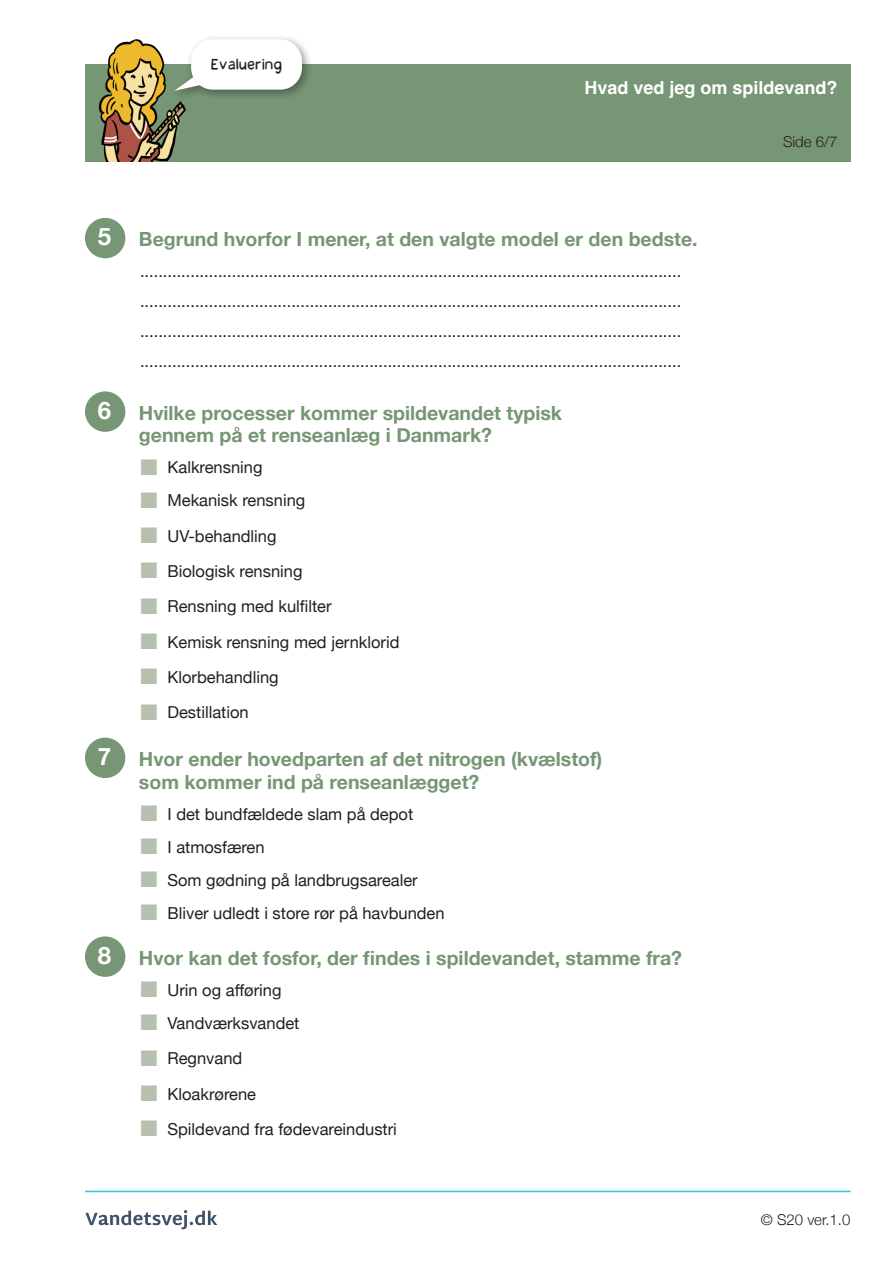
<style>
.page{position:relative;width:893px;height:1263px;background:#fff}
.page>*{position:absolute;margin:0;border:0;box-sizing:border-box;transform-origin:0 0}
.t1{font:700 24px "Helvetica Neue";color:#fff}
.t2{font:700 19.5px/22.5px "Helvetica Neue";color:#769675}
.t3{font:700 18px "Helvetica";color:#fff}
.t4{font:18px "Raederfont 20";color:#231f20}
.t5{font:16.5px/30px "Helvetica Neue";color:#231f20}
.t6{font:300 15px "Helvetica Neue";color:#231f20}
.s1{color:#b5c0af}
</style>
<div class="page">
<hr style="left:85px;top:1191px;width:765px;height:1px;background:#33c2e2">
<svg style="left:85px;top:1210px;width:132px;height:19px"></svg>
<div style="left:85px;top:218px;width:40px;height:40px;background:#769675;border-radius:50%"></div>
<div style="left:85px;top:391px;width:40px;height:41px;background:#769675;border-radius:50%"></div>
<div style="left:85px;top:738px;width:40px;height:40px;background:#769675;border-radius:50%"></div>
<div style="left:85px;top:936px;width:40px;height:41px;background:#769675;border-radius:50%"></div>
<div style="left:85px;top:64px;width:765px;height:98px;background:#769675"></div>
<img style="left:98px;top:39px;width:88px;height:123px">
<div style="left:170px;top:34px;width:143px;height:67px;background:#231f20;opacity:.41"></div>
<svg style="left:174px;top:39px;width:128px;height:52px"></svg>
<p class="t4" style="left:211px;top:55px;width:73px">Evaluering</p>
<p class="t3" style="left:584px;top:77px;width:255px">Hvad ved jeg om spildevand?</p>
<p class="t6" style="left:783px;top:129px;width:56px">Side 6/7</p>
<p class="t1" style="left:98px;top:218px;width:15px">5</p>
<p class="t2" style="left:139px;top:229px;width:560px">Begrund hvorfor I mener, at den valgte model er den bedste.</p>
<p class="t5" style="left:140px;top:257px;width:543px">......................................................................................................................</p>
<p class="t5" style="left:140px;top:287px;width:543px">...................................................................................................................... ......................................................................................................................</p>
<p class="t5" style="left:140px;top:347px;width:543px">......................................................................................................................</p>
<p class="t1" style="left:98px;top:391px;width:15px">6</p>
<p class="t2" style="left:139px;top:402px;width:425px">Hvilke processer kommer spildevandet typisk gennem på et renseanlæg i Danmark?</p>
<p class="t5" style="left:140px;top:453px;width:124px"><span class="s1">■</span> Kalkrensning</p>
<p class="t5" style="left:140px;top:486px;width:166px"><span class="s1">■</span> Mekanisk rensning</p>
<p class="t5" style="left:140px;top:522px;width:138px"><span class="s1">■</span> UV-behandling</p>
<p class="t5" style="left:140px;top:557px;width:164px"><span class="s1">■</span> Biologisk rensning</p>
<p class="t5" style="left:140px;top:592px;width:193px"><span class="s1">■</span> Rensning med kulfilter</p>
<p class="t5" style="left:140px;top:628px;width:260px"><span class="s1">■</span> Kemisk rensning med jernklorid</p>
<p class="t5" style="left:140px;top:663px;width:140px"><span class="s1">■</span> Klorbehandling</p>
<p class="t5" style="left:140px;top:698px;width:110px"><span class="s1">■</span> Destillation</p>
<p class="t1" style="left:98px;top:738px;width:15px">7</p>
<p class="t2" style="left:139px;top:748px;width:465px">Hvor ender hovedparten af det nitrogen (kvælstof) som kommer ind på renseanlægget?</p>
<p class="t5" style="left:140px;top:800px;width:274px"><span class="s1">■</span> I det bundfældede slam på depot</p>
<p class="t5" style="left:140px;top:833px;width:126px"><span class="s1">■</span> I atmosfæren</p>
<p class="t5" style="left:140px;top:866px;width:279px"><span class="s1">■</span> Som gødning på landbrugsarealer</p>
<p class="t5" style="left:140px;top:899px;width:306px"><span class="s1">■</span> Bliver udledt i store rør på havbunden</p>
<p class="t1" style="left:98px;top:936px;width:15px">8</p>
<p class="t2" style="left:139px;top:947px;width:545px">Hvor kan det fosfor, der findes i spildevandet, stamme fra?</p>
<p class="t5" style="left:140px;top:976px;width:143px"><span class="s1">■</span> Urin og afføring</p>
<p class="t5" style="left:140px;top:1009px;width:161px"><span class="s1">■</span> Vandværksvandet</p>
<p class="t5" style="left:140px;top:1044px;width:103px"><span class="s1">■</span> Regnvand</p>
<p class="t5" style="left:140px;top:1079px;width:117px"><span class="s1">■</span> Kloakrørene</p>
<p class="t5" style="left:140px;top:1115px;width:258px"><span class="s1">■</span> Spildevand fra fødevareindustri</p>
<p class="t6" style="left:761px;top:1207px;width:91px">© S20 ver.1.0</p>
</div>
